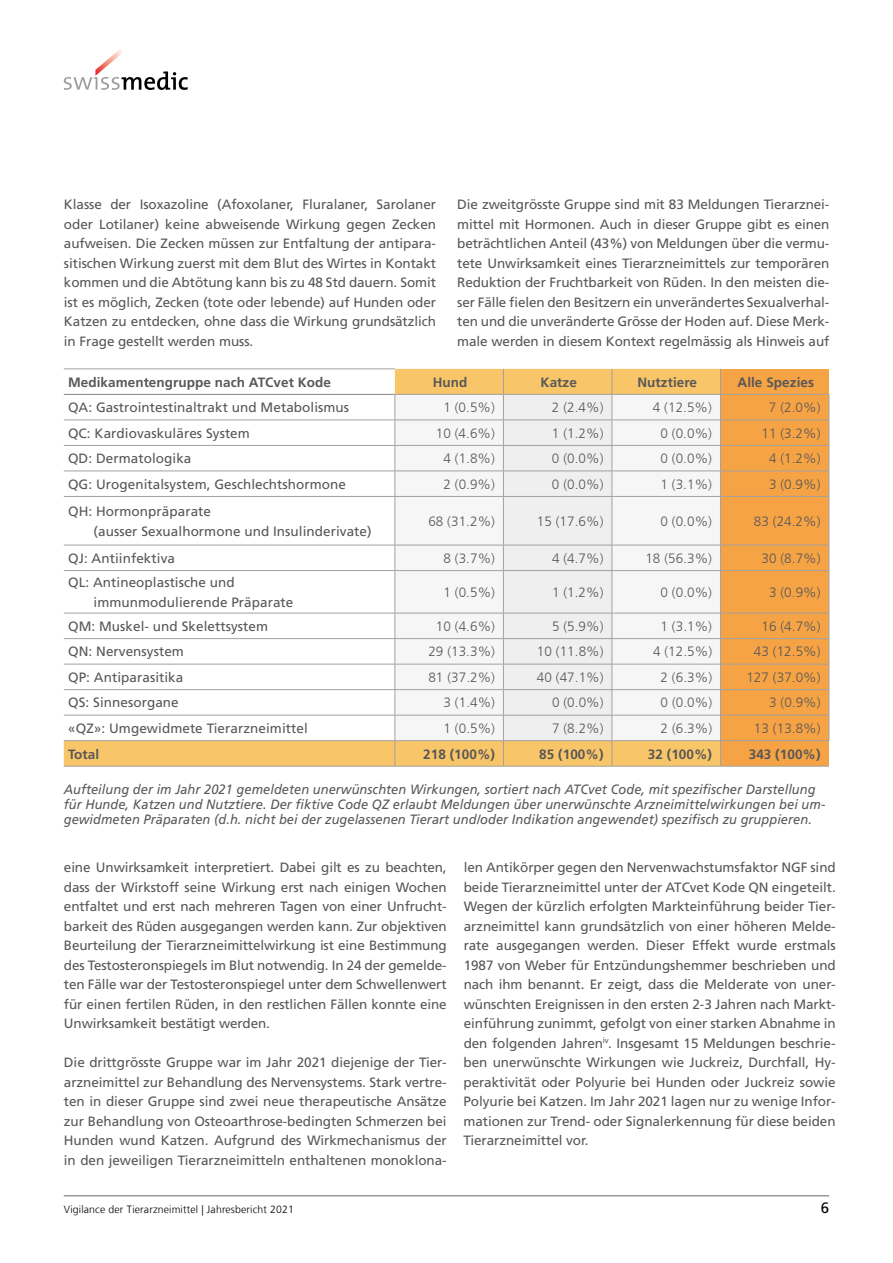
<style>
.page{position:relative;width:893px;height:1263px;background:#fff}
.page>*{position:absolute;margin:0;border:0;box-sizing:border-box;transform-origin:0 0}
.t1{font:15px "Frutiger LT Com";color:#000}
.t2{font:13.5px/19.5px "Frutiger LT Com";letter-spacing:.005em;color:#575756;text-align:justify}
.t3{font:300 13.5px "Frutiger LT Com";letter-spacing:.005em;color:#575756}
.t4{font:italic 13.5px/15px "Frutiger LT Com";letter-spacing:.005em;color:#585856;scale:.95 1}
.t5{font:700 13.5px "Frutiger LT Com";letter-spacing:.005em;color:#585856}
.t6{font:300 13.5px "Frutiger LT Com";color:#585856}
.t7{font:300 10.5px "Frutiger LT Com";letter-spacing:.015em;color:#000}
</style>
<div class="page">
<svg style="left:64px;top:49px;width:124px;height:41px"></svg>
<hr style="left:64px;top:1195px;width:765px;height:1px;background:#000">
<hr style="left:64px;top:766px;width:331px;height:1px;background:#a1a1a1">
<hr style="left:395px;top:766px;width:108px;height:1px;background:#a1a1a1">
<hr style="left:503px;top:766px;width:109px;height:1px;background:#a1a1a1">
<hr style="left:612px;top:766px;width:108px;height:1px;background:#a1a1a1">
<hr style="left:720px;top:766px;width:109px;height:1px;background:#a1a1a1">
<svg style="left:64px;top:369px;width:766px;height:397px"></svg>
<p class="t2" style="left:64px;top:195px;width:374px">Klasse der Isoxazoline (Afoxolaner, Fluralaner, Sarolaner oder Lotilaner) keine abweisende Wirkung gegen Zecken aufweisen. Die Zecken müssen zur Entfaltung der antipara&shy;sitischen Wirkung zuerst mit dem Blut des Wirtes in Kontakt kommen und die Abtötung kann bis zu 48 Std dauern. Somit ist es möglich, Zecken (tote oder lebende) auf Hunden oder Katzen zu entdecken, ohne dass die Wirkung grundsätzlich in Frage gestellt werden muss.</p>
<p class="t2" style="left:457px;top:195px;width:374px">Die zweitgrösste Gruppe sind mit 83 Meldungen Tierarznei&shy;mittel mit Hormonen. Auch in dieser Gruppe gibt es einen beträchtlichen Anteil (43%) von Meldungen über die vermu&shy;tete Unwirksamkeit eines Tierarzneimittels zur temporären Reduktion der Fruchtbarkeit von Rüden. In den meisten die&shy;ser Fälle fielen den Besitzern ein unverändertes Sexualverhal&shy;ten und die unveränderte Grösse der Hoden auf. Diese Merk&shy;male werden in diesem Kontext regelmässig als Hinweis auf</p>
<p class="t5" style="left:68px;top:374px;width:265px">Medikamentengruppe nach ATCvet Kode</p>
<p class="t5" style="left:433px;top:374px;width:36px">Hund</p>
<p class="t5" style="left:541px;top:374px;width:38px">Katze</p>
<p class="t5" style="left:637px;top:374px;width:61px">Nutztiere</p>
<p class="t5" style="left:737px;top:374px;width:78px">Alle Spezies</p>
<p class="t2" style="left:68px;top:398px;width:283px">QA: Gastrointestinaltrakt und Metabolismus</p>
<p class="t3" style="left:443px;top:400px;width:53px">1 (0.5%)</p>
<p class="t3" style="left:552px;top:400px;width:53px">2 (2.4%)</p>
<p class="t3" style="left:653px;top:400px;width:61px">4 (12.5%)</p>
<p class="t6" style="left:769px;top:400px;width:53px">7 (2.0%)</p>
<p class="t2" style="left:68px;top:423px;width:183px">QC: Kardiovaskuläres System</p>
<p class="t3" style="left:436px;top:425px;width:61px">10 (4.6%)</p>
<p class="t3" style="left:552px;top:425px;width:53px">1 (1.2%)</p>
<p class="t3" style="left:660px;top:425px;width:53px">0 (0.0%)</p>
<p class="t3" style="left:761px;top:425px;width:61px">11 (3.2%)</p>
<p class="t2" style="left:68px;top:449px;width:125px">QD: Dermatologika</p>
<p class="t3" style="left:443px;top:451px;width:53px">4 (1.8%)</p>
<p class="t3" style="left:552px;top:451px;width:53px">0 (0.0%)</p>
<p class="t3" style="left:660px;top:451px;width:53px">0 (0.0%)</p>
<p class="t3" style="left:769px;top:451px;width:53px">4 (1.2%)</p>
<p class="t2" style="left:68px;top:474px;width:279px">QG: Urogenitalsystem, Geschlechtshormone</p>
<p class="t3" style="left:443px;top:476px;width:53px">2 (0.9%)</p>
<p class="t3" style="left:552px;top:476px;width:53px">0 (0.0%)</p>
<p class="t3" style="left:660px;top:476px;width:53px">1 (3.1%)</p>
<p class="t3" style="left:769px;top:476px;width:53px">3 (0.9%)</p>
<p class="t2" style="left:94px;top:502px;width:280px;text-indent:-26px">QH: Hormonpräparate<br>(ausser Sexualhormone und Insulinderivate)</p>
<p class="t3" style="left:428px;top:513px;width:68px">68 (31.2%)</p>
<p class="t3" style="left:537px;top:513px;width:68px">15 (17.6%)</p>
<p class="t3" style="left:660px;top:513px;width:53px">0 (0.0%)</p>
<p class="t3" style="left:754px;top:513px;width:68px">83 (24.2%)</p>
<p class="t2" style="left:68px;top:548px;width:108px">QJ: Antiinfektiva</p>
<p class="t3" style="left:443px;top:550px;width:53px">8 (3.7%)</p>
<p class="t3" style="left:552px;top:550px;width:53px">4 (4.7%)</p>
<p class="t3" style="left:645px;top:550px;width:68px">18 (56.3%)</p>
<p class="t3" style="left:761px;top:550px;width:61px">30 (8.7%)</p>
<p class="t2" style="left:94px;top:573px;width:201px;text-indent:-26px">QL: Antineoplastische und immunmodulierende Präparate</p>
<p class="t3" style="left:443px;top:584px;width:53px">1 (0.5%)</p>
<p class="t3" style="left:552px;top:584px;width:53px">1 (1.2%)</p>
<p class="t3" style="left:660px;top:584px;width:53px">0 (0.0%)</p>
<p class="t3" style="left:769px;top:584px;width:53px">3 (0.9%)</p>
<p class="t2" style="left:68px;top:616px;width:201px">QM: Muskel- und Skelettsystem</p>
<p class="t3" style="left:436px;top:618px;width:61px">10 (4.6%)</p>
<p class="t3" style="left:552px;top:618px;width:53px">5 (5.9%)</p>
<p class="t3" style="left:661px;top:618px;width:53px">1 (3.1%)</p>
<p class="t3" style="left:761px;top:618px;width:61px">16 (4.7%)</p>
<p class="t2" style="left:68px;top:642px;width:117px">QN: Nervensystem</p>
<p class="t3" style="left:428px;top:644px;width:68px">29 (13.3%)</p>
<p class="t3" style="left:537px;top:644px;width:68px">10 (11.8%)</p>
<p class="t3" style="left:653px;top:644px;width:61px">4 (12.5%)</p>
<p class="t3" style="left:754px;top:644px;width:68px">43 (12.5%)</p>
<p class="t2" style="left:68px;top:668px;width:117px">QP: Antiparasitika</p>
<p class="t3" style="left:428px;top:669px;width:68px">81 (37.2%)</p>
<p class="t3" style="left:537px;top:669px;width:68px">40 (47.1%)</p>
<p class="t3" style="left:661px;top:669px;width:53px">2 (6.3%)</p>
<p class="t3" style="left:746px;top:669px;width:76px">127 (37.0%)</p>
<p class="t2" style="left:68px;top:693px;width:112px">QS: Sinnesorgane</p>
<p class="t3" style="left:444px;top:695px;width:53px">3 (1.4%)</p>
<p class="t3" style="left:552px;top:695px;width:53px">0 (0.0%)</p>
<p class="t3" style="left:661px;top:695px;width:53px">0 (0.0%)</p>
<p class="t3" style="left:769px;top:695px;width:53px">3 (0.9%)</p>
<p class="t2" style="left:68px;top:719px;width:241px">«QZ»: Umgewidmete Tierarzneimittel</p>
<p class="t3" style="left:444px;top:720px;width:53px">1 (0.5%)</p>
<p class="t3" style="left:552px;top:720px;width:53px">7 (8.2%)</p>
<p class="t3" style="left:661px;top:720px;width:53px">2 (6.3%)</p>
<p class="t3" style="left:754px;top:720px;width:68px">13 (13.8%)</p>
<p class="t5" style="left:68px;top:746px;width:33px">Total</p>
<p class="t5" style="left:423px;top:746px;width:73px">218 (100%)</p>
<p class="t5" style="left:539px;top:746px;width:66px">85 (100%)</p>
<p class="t5" style="left:648px;top:746px;width:66px">32 (100%)</p>
<p class="t5" style="left:749px;top:746px;width:73px">343 (100%)</p>
<p class="t4" style="left:64px;top:782px;width:803px">Aufteilung der im Jahr 2021 gemeldeten unerwünschten Wirkungen, sortiert nach ATCvet Code, mit spezifischer Darstellung für Hunde, Katzen und Nutztiere. Der fiktive Code QZ erlaubt Meldungen über unerwünschte Arzneimittelwirkungen bei um&shy;gewidmeten Präparaten (d.h. nicht bei der zugelassenen Tierart und/oder Indikation angewendet) spezifisch zu gruppieren.</p>
<p class="t2" style="left:64px;top:858px;width:384px">eine Unwirksamkeit interpretiert. Dabei gilt es zu beachten, dass der Wirkstoff seine Wirkung erst nach einigen Wochen entfaltet und erst nach mehreren Tagen von einer Unfrucht&shy;barkeit des Rüden ausgegangen werden kann. Zur objektiven Beurteilung der Tierarzneimittelwirkung ist eine Bestimmung des Testosteronspiegels im Blut notwendig. In 24 der gemelde&shy;ten Fälle war der Testosteronspiegel unter dem Schwellenwert für einen fertilen Rüden, in den restlichen Fällen konnte eine Unwirksamkeit bestätigt werden.</p>
<p class="t2" style="left:64px;top:1053px;width:384px">Die drittgrösste Gruppe war im Jahr 2021 diejenige der Tier&shy;arzneimittel zur Behandlung des Nervensystems. Stark vertre&shy;ten in dieser Gruppe sind zwei neue therapeutische Ansätze zur Behandlung von Osteoarthrose-bedingten Schmerzen bei Hunden wund Katzen. Aufgrund des Wirkmechanismus der in den jeweiligen Tierarzneimitteln enthaltenen monoklona-</p>
<p class="t2" style="left:463px;top:858px;width:374px">len Antikörper gegen den Nervenwachstumsfaktor NGF sind beide Tierarzneimittel unter der ATCvet Kode QN eingeteilt.<br>Wegen der kürzlich erfolgten Markteinführung beider Tier&shy;arzneimittel kann grundsätzlich von einer höheren Melde&shy;rate ausgegangen werden. Dieser Effekt wurde erstmals 1987 von Weber für Entzündungshemmer beschrieben und nach ihm benannt. Er zeigt, dass die Melderate von uner&shy;wünschten Ereignissen in den ersten 2-3 Jahren nach Markt&shy;einführung zunimmt, gefolgt von einer starken Abnahme in den folgenden Jahren<sup>iv</sup>. Insgesamt 15 Meldungen beschrie&shy;ben unerwünschte Wirkungen wie Juckreiz, Durchfall, Hy&shy;peraktivität oder Polyurie bei Hunden oder Juckreiz sowie Polyurie bei Katzen. Im Jahr 2021 lagen nur zu wenige Infor&shy;mationen zur Trend- oder Signalerkennung für diese beiden Tierarzneimittel vor.</p>
<p class="t7" style="left:64px;top:1203px;width:232px">Vigilance der Tierarzneimittel | Jahresbericht 2021</p>
<p class="t1" style="left:821px;top:1199px;width:10px">6</p>
</div>
